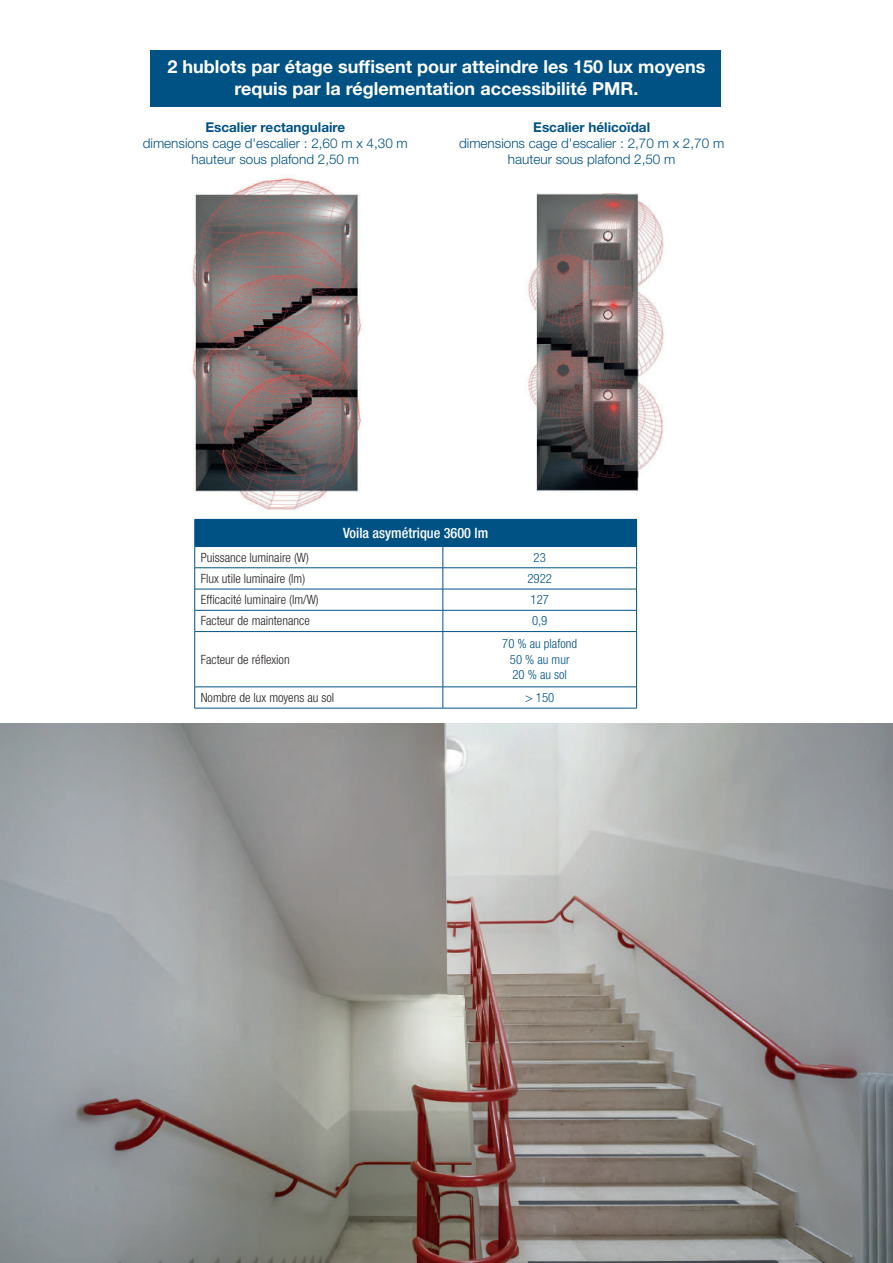
<style>
.page{position:relative;width:893px;height:1263px;background:#fff}
.page>*{position:absolute;margin:0;border:0;box-sizing:border-box;transform-origin:0 0}
.t1{font:700 18px/21.6px "Helvetica Neue LT Std";color:#fff;text-align:center}
.t2{font:500 condensed 14.25px "Helvetica Neue LT Std";color:#fff}
.t3{font:300 13.5px/16.2px "Helvetica Neue LT Std";color:#005285;text-align:center}
.t4{font:700 13.5px "Helvetica Neue LT Std";color:#005285}
.t5{font:300 condensed 12.75px "Helvetica Neue LT Std";color:#231f20}
.t6{font:300 condensed 12.75px/15.3px "Helvetica Neue LT Std";color:#005285;text-align:center}
</style>
<div class="page">
<div style="left:150px;top:50px;width:570px;height:57px;background:#005285"></div>
<div style="left:195px;top:519px;width:442px;height:27px;background:#005285"></div>
<hr style="left:195px;top:546px;width:248px;height:1px;background:#005285">
<hr style="left:443px;top:546px;width:194px;height:1px;background:#005285">
<hr style="left:195px;top:567px;width:248px;height:1px;background:#005285">
<hr style="left:443px;top:567px;width:194px;height:1px;background:#005285">
<hr style="left:195px;top:589px;width:248px;height:1px;background:#005285">
<hr style="left:443px;top:589px;width:194px;height:1px;background:#005285">
<hr style="left:195px;top:610px;width:248px;height:1px;background:#005285">
<svg style="left:194px;top:520px;width:1px;height:111px"></svg>
<hr style="left:443px;top:610px;width:194px;height:1px;background:#005285">
<svg style="left:443px;top:547px;width:1px;height:84px"></svg>
<svg style="left:636px;top:547px;width:1px;height:84px"></svg>
<hr style="left:195px;top:631px;width:248px;height:1px;background:#005285">
<hr style="left:194px;top:632px;width:1px;height:55px;background:#005285">
<hr style="left:443px;top:631px;width:194px;height:1px;background:#005285">
<hr style="left:443px;top:632px;width:1px;height:55px;background:#005285">
<hr style="left:636px;top:632px;width:1px;height:55px;background:#005285">
<hr style="left:195px;top:687px;width:248px;height:1px;background:#005285">
<svg style="left:194px;top:687px;width:1px;height:21px"></svg>
<hr style="left:443px;top:687px;width:194px;height:1px;background:#005285">
<svg style="left:443px;top:687px;width:1px;height:21px"></svg>
<svg style="left:636px;top:687px;width:1px;height:21px"></svg>
<hr style="left:195px;top:708px;width:248px;height:1px;background:#005285">
<hr style="left:443px;top:708px;width:194px;height:1px;background:#005285">
<img style="left:192px;top:176px;width:169px;height:335px">
<img style="left:528px;top:193px;width:136px;height:301px">
<img style="left:0;top:723px;width:893px;height:540px">
<h1 class="t1" style="left:167px;top:56px;width:540px">2 hublots par étage suffisent pour atteindre les 150 lux moyens requis par la réglementation accessibilité PMR.</h1>
<p class="t4" style="left:533px;top:119px;width:118px">Escalier hélicoïdal</p>
<p class="t3" style="left:459px;top:135px;width:267px">dimensions cage d'escalier : 2,70 m x 2,70 m hauteur sous plafond 2,50 m</p>
<p class="t4" style="left:205px;top:119px;width:141px">Escalier rectangulaire</p>
<p class="t3" style="left:143px;top:135px;width:267px">dimensions cage d'escalier : 2,60 m x 4,30 m hauteur sous plafond 2,50 m</p>
<p class="t2" style="left:343px;top:524px;width:147px">Voila asymétrique 3600 lm</p>
<p class="t5" style="left:201px;top:550px;width:110px">Puissance luminaire (W)</p>
<p class="t6" style="left:534px;top:549px;width:14px">23</p>
<p class="t5" style="left:201px;top:571px;width:106px">Flux utile luminaire (lm)</p>
<p class="t6" style="left:527px;top:571px;width:26px">2922</p>
<p class="t5" style="left:201px;top:592px;width:119px">Efficacité luminaire (lm/W)</p>
<p class="t6" style="left:531px;top:592px;width:20px">127</p>
<p class="t5" style="left:201px;top:614px;width:111px">Facteur de maintenance</p>
<p class="t6" style="left:532px;top:613px;width:17px">0,9</p>
<p class="t5" style="left:201px;top:652px;width:90px">Facteur de réflexion</p>
<p class="t6" style="left:502px;top:636px;width:76px">70 % au plafond<br>50 % au mur<br>20 % au sol</p>
<p class="t5" style="left:201px;top:690px;width:135px">Nombre de lux moyens au sol</p>
<p class="t6" style="left:525px;top:690px;width:31px">&gt; 150</p>
</div>
